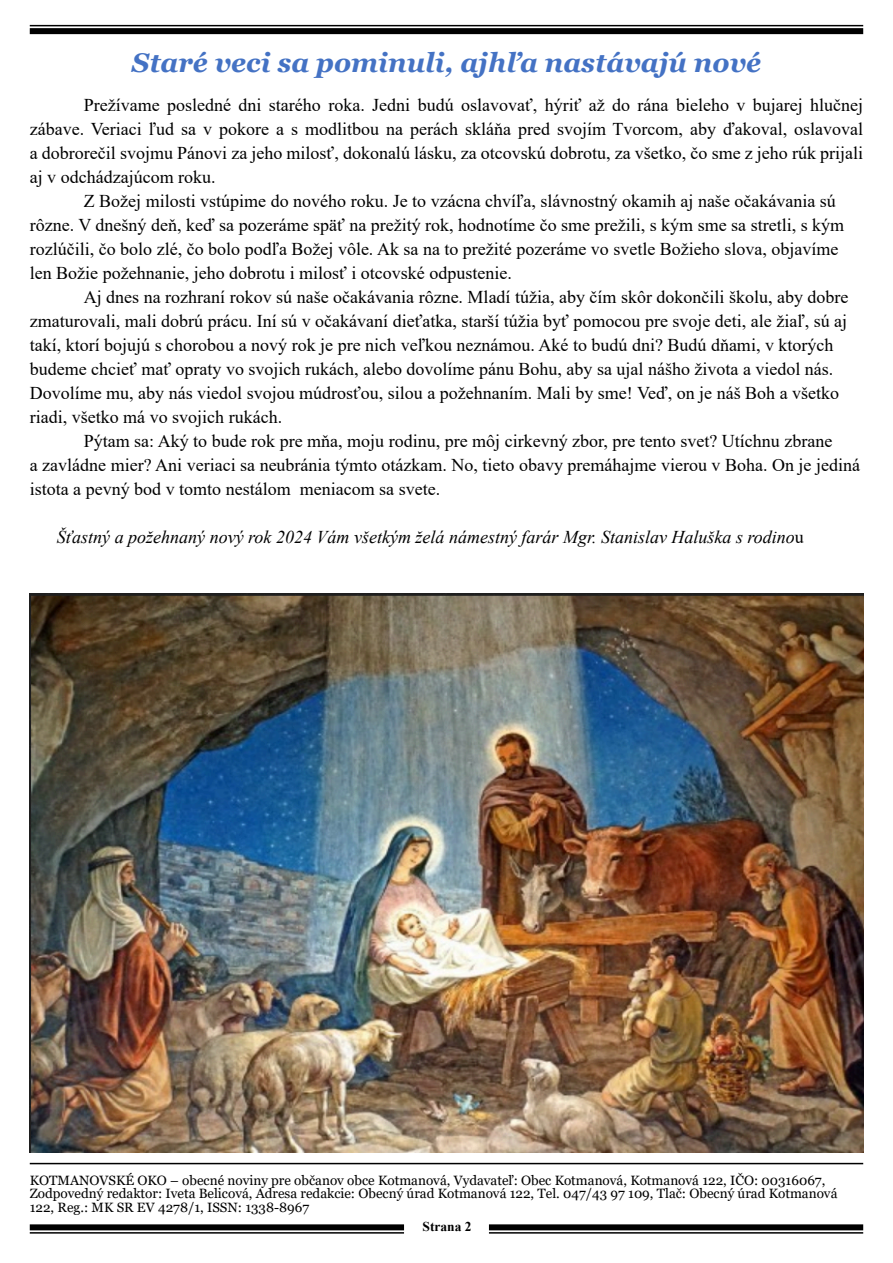
<style>
.page{position:relative;width:893px;height:1263px;background:#fff}
.page>*{position:absolute;margin:0;border:0;box-sizing:border-box;transform-origin:0 0}
.t1{font:italic 700 27px "Georgia";color:#4472c4}
.t2{font:18px "Times New Roman";color:#000}
.t3{font:italic 18px "Times New Roman";color:#000}
.t4{font:13.5px/13.5px "Georgia";color:#000}
.t5{font:700 13.5px "Times New Roman";color:#000}
.s1{font-style:normal}
</style>
<div class="page">
<div style="left:30px;top:1224px;width:374px;height:6px;background:#000"></div>
<hr style="left:30px;top:1232px;width:374px;height:1px;background:#000">
<div style="left:489px;top:1224px;width:374px;height:6px;background:#000"></div>
<hr style="left:489px;top:1232px;width:374px;height:1px;background:#000">
<div style="left:30px;top:28px;width:833px;height:6px;background:#000"></div>
<hr style="left:30px;top:25px;width:833px;height:1px;background:#000">
<hr style="left:30px;top:1163px;width:833px;height:1px;background:#000">
<img style="left:30px;top:593px;width:833px;height:560px">
<h1 class="t1" style="left:132px;top:52px;width:631px">Staré veci sa pominuli, ajhľa nastávajú nové</h1>
<p class="t2" style="left:84px;top:99px;width:781px">Prežívame posledné dni starého roka. Jedni budú oslavovať, hýriť až do rána bieleho v bujarej hlučnej</p>
<p class="t2" style="left:30px;top:123px;width:835px">zábave. Veriaci ľud sa v pokore a s modlitbou na perách skláňa pred svojím Tvorcom, aby ďakoval, oslavoval</p>
<p class="t2" style="left:30px;top:147px;width:835px">a dobrorečil svojmu Pánovi za jeho milosť, dokonalú lásku, za otcovskú dobrotu, za všetko, čo sme z jeho rúk prĳali</p>
<p class="t2" style="left:30px;top:171px;width:187px">aj v odchádzajúcom roku.</p>
<p class="t2" style="left:84px;top:195px;width:754px">Z Božej milosti vstúpime do nového roku. Je to vzácna chvíľa, slávnostný okamih aj naše očakávania sú</p>
<p class="t2" style="left:30px;top:219px;width:816px">rôzne. V dnešný deň, keď sa pozeráme späť na prežitý rok, hodnotíme čo sme prežili, s kým sme sa stretli, s kým</p>
<p class="t2" style="left:30px;top:243px;width:810px">rozlúčili, čo bolo zlé, čo bolo podľa Božej vôle. Ak sa na to prežité pozeráme vo svetle Božieho slova, objavíme</p>
<p class="t2" style="left:30px;top:267px;width:484px">len Božie požehnanie, jeho dobrotu i milosť i otcovské odpustenie.</p>
<p class="t2" style="left:84px;top:291px;width:766px">Aj dnes na rozhraní rokov sú naše očakávania rôzne. Mladí túžia, aby čím skôr dokončili školu, aby dobre</p>
<p class="t2" style="left:30px;top:315px;width:819px">zmaturovali, mali dobrú prácu. Iní sú v očakávaní dieťatka, starší túžia byť pomocou pre svoje deti, ale žiaľ, sú aj</p>
<p class="t2" style="left:30px;top:339px;width:805px">takí, ktorí bojujú s chorobou a nový rok je pre nich veľkou neznámou. Aké to budú dni? Budú dňami, v ktorých</p>
<p class="t2" style="left:30px;top:363px;width:805px">budeme chcieť mať opraty vo svojich rukách, alebo dovolíme pánu Bohu, aby sa ujal nášho života a viedol nás.</p>
<p class="t2" style="left:30px;top:387px;width:811px">Dovolíme mu, aby nás viedol svojou múdrosťou, silou a požehnaním. Mali by sme! Veď, on je náš Boh a všetko</p>
<p class="t2" style="left:30px;top:411px;width:254px">riadi, všetko má vo svojich rukách.</p>
<p class="t2" style="left:84px;top:435px;width:750px">Pýtam sa: Aký to bude rok pre mňa, moju rodinu, pre môj cirkevný zbor, pre tento svet? Utíchnu zbrane</p>
<p class="t2" style="left:30px;top:459px;width:832px">a zavládne mier? Ani veriaci sa neubránia týmto otázkam. No, tieto obavy premáhajme vierou v Boha. On je jediná</p>
<p class="t2" style="left:30px;top:483px;width:412px">istota a pevný bod v tomto nestálom meniacom sa svete.</p>
<p class="t3" style="left:57px;top:531px;width:749px">Šťastný a požehnaný nový rok 2024 Vám všetkým želá námestný farár Mgr. Stanislav Haluška s rodino<span class="s1">u</span></p>
<p class="t4" style="left:30px;top:1174px;width:809px">KOTMANOVSKÉ OKO – obecné noviny pre občanov obce Kotmanová, Vydavateľ: Obec Kotmanová, Kotmanová 122, IČO: 00316067,<br>Zodpovedný redaktor: Iveta Belicová, Adresa redakcie: Obecný úrad Kotmanová 122, Tel. 047/43 97 109, Tlač: Obecný úrad Kotmanová<br>122, Reg.: MK SR EV 4278/1, ISSN: 1338-8967</p>
<p class="t5" style="left:422px;top:1221px;width:51px">Strana 2</p>
</div>
